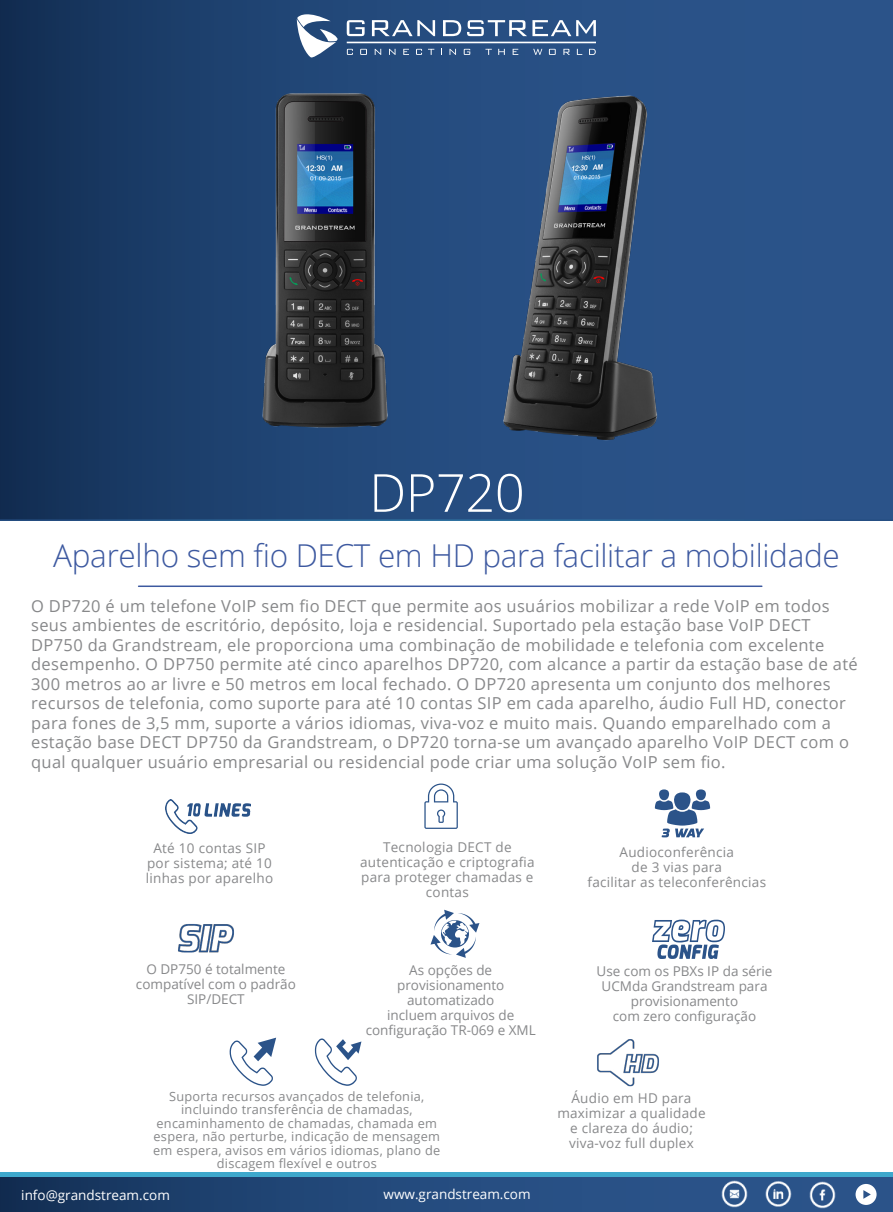
<style>
.page{position:relative;width:893px;height:1212px;background:#fff}
.page>*{position:absolute;margin:0;border:0;box-sizing:border-box;transform-origin:0 0}
.t1{font:300 52.5px "Open Sans";letter-spacing:-.01em;color:#fff}
.t2{font:300 31.5px "Open Sans";letter-spacing:-.01em;color:#3d59a0}
.t3{font:16.5px/19.5px "Open Sans";letter-spacing:.02em;color:#87888a}
.t4{font:13.5px/15px "Open Sans";letter-spacing:.02em;color:#87888a;text-align:center}
.t5{font:13.5px/15px "Open Sans";color:#87888a;text-align:center}
.t6{font:13.5px "Open Sans";color:#fff}
.t7{font:12.75px/13.5px "Open Sans";letter-spacing:.02em;color:#87888a;text-align:center}
</style>
<div class="page">
<svg style="left:0;top:0;width:893px;height:521px;background:#214575"></svg>
<div style="left:0;top:1176px;width:893px;height:36px;background:linear-gradient(to right,#16365f,#305b94)"></div>
<hr style="left:0;top:1173px;width:893px;height:4px;background:#3ea8cc">
<img style="left:766px;top:1181px;width:26px;height:27px">
<img style="left:810px;top:1182px;width:26px;height:26px">
<img style="left:721px;top:1181px;width:26px;height:26px">
<div style="left:855px;top:1184px;width:22px;height:21px;background:#fff;border-radius:50%"></div>
<svg style="left:863px;top:1190px;width:8px;height:9px"></svg>
<svg style="left:297px;top:14px;width:41px;height:45px"></svg>
<svg style="left:347px;top:20px;width:18px;height:16px"></svg>
<svg style="left:372px;top:20px;width:63px;height:16px"></svg>
<svg style="left:443px;top:20px;width:18px;height:16px"></svg>
<svg style="left:467px;top:20px;width:129px;height:16px"></svg>
<svg style="left:347px;top:49px;width:6px;height:6px"></svg>
<svg style="left:360px;top:49px;width:7px;height:6px"></svg>
<svg style="left:375px;top:49px;width:6px;height:6px"></svg>
<svg style="left:389px;top:49px;width:6px;height:6px"></svg>
<svg style="left:403px;top:49px;width:6px;height:6px"></svg>
<svg style="left:416px;top:49px;width:6px;height:6px"></svg>
<svg style="left:428px;top:49px;width:6px;height:6px"></svg>
<svg style="left:449px;top:49px;width:7px;height:6px"></svg>
<svg style="left:464px;top:49px;width:6px;height:6px"></svg>
<svg style="left:485px;top:49px;width:7px;height:6px"></svg>
<svg style="left:498px;top:49px;width:7px;height:6px"></svg>
<svg style="left:513px;top:49px;width:5px;height:6px"></svg>
<svg style="left:589px;top:49px;width:7px;height:6px"></svg>
<svg style="left:549px;top:49px;width:7px;height:6px"></svg>
<svg style="left:563px;top:49px;width:7px;height:6px"></svg>
<svg style="left:577px;top:49px;width:5px;height:6px"></svg>
<svg style="left:533px;top:49px;width:9px;height:6px"></svg>
<hr style="left:347px;top:42px;width:249px;height:1px;background:#fff">
<hr style="left:139px;top:585px;width:623px;height:2px;background:#3d59a0">
<img style="left:198px;top:71px;width:257px;height:387px">
<img style="left:458px;top:67px;width:258px;height:387px">
<svg style="left:424px;top:783px;width:34px;height:46px"></svg>
<svg style="left:430px;top:910px;width:49px;height:48px"></svg>
<div style="left:659px;top:789px;width:10px;height:11px;background:#2b5389;border-radius:50%"></div>
<div style="left:696px;top:789px;width:10px;height:11px;background:#2b5389;border-radius:50%"></div>
<svg style="left:655px;top:792px;width:55px;height:45px"></svg>
<svg style="left:652px;top:919px;width:73px;height:40px"></svg>
<img style="left:178px;top:924px;width:56px;height:29px">
<svg style="left:229px;top:1037px;width:47px;height:49px"></svg>
<svg style="left:314px;top:1038px;width:47px;height:48px"></svg>
<img style="left:597px;top:1039px;width:62px;height:48px">
<img style="left:166px;top:799px;width:85px;height:34px">
<h1 class="t1" style="left:369px;top:457px;width:157px">DP720</h1>
<h2 class="t2" style="left:53px;top:534px;width:788px">Aparelho sem fio DECT em HD para facilitar a mobilidade</h2>
<p class="t3" style="left:31px;top:596px;width:828px">O DP720 é um telefone VoIP sem fio DECT que permite aos usuários mobilizar a rede VoIP em todos seus ambientes de escritório, depósito, loja e residencial. Suportado pela estação base VoIP DECT DP750 da Grandstream, ele proporciona uma combinação de mobilidade e telefonia com excelente desempenho. O DP750 permite até cinco aparelhos DP720, com alcance a partir da estação base de até 300 metros ao ar livre e 50 metros em local fechado. O DP720 apresenta um conjunto dos melhores recursos de telefonia, como suporte para até 10 contas SIP em cada aparelho, áudio Full HD, conector para fones de 3,5 mm, suporte a vários idiomas, viva-voz e muito mais. Quando emparelhado com a estação base DECT DP750 da Grandstream, o DP720 torna-se um avançado aparelho VoIP DECT com o qual qualquer usuário empresarial ou residencial pode criar uma solução VoIP sem fio.</p>
<p class="t4" style="left:146px;top:840px;width:129px">Até 10 contas SIP por sistema; até 10 linhas por aparelho</p>
<p class="t4" style="left:360px;top:839px;width:176px">Tecnologia DECT de autenticação e criptografia para proteger chamadas e contas</p>
<p class="t5" style="left:136px;top:961px;width:161px">O DP750 é totalmente compatível com o padrão<br>SIP/DECT</p>
<p class="t5" style="left:366px;top:962px;width:172px">As opções de provisionamento automatizado<br>incluem arquivos de configuração TR-069 e XML</p>
<p class="t4" style="left:587px;top:844px;width:180px">Audioconferência<br>de 3 vias para<br>facilitar as teleconferências</p>
<p class="t5" style="left:597px;top:963px;width:177px">Use com os PBXs IP da série<br>UCMda Grandstream para provisionamento<br>com zero configuração</p>
<p class="t7" style="left:153px;top:1089px;width:289px">Suporta recursos avançados de telefonia, incluindo transferência de chamadas, encaminhamento de chamadas, chamada em espera, não perturbe, indicação de mensagem em espera, avisos em vários idiomas, plano de discagem flexível e outros</p>
<p class="t4" style="left:557px;top:1090px;width:150px">Áudio em HD para maximizar a qualidade e clareza do áudio; viva-voz full duplex</p>
<p class="t6" style="left:21px;top:1186px;width:150px">info@grandstream.com</p>
<p class="t6" style="left:384px;top:1185px;width:149px">www.grandstream.com</p>
</div>
